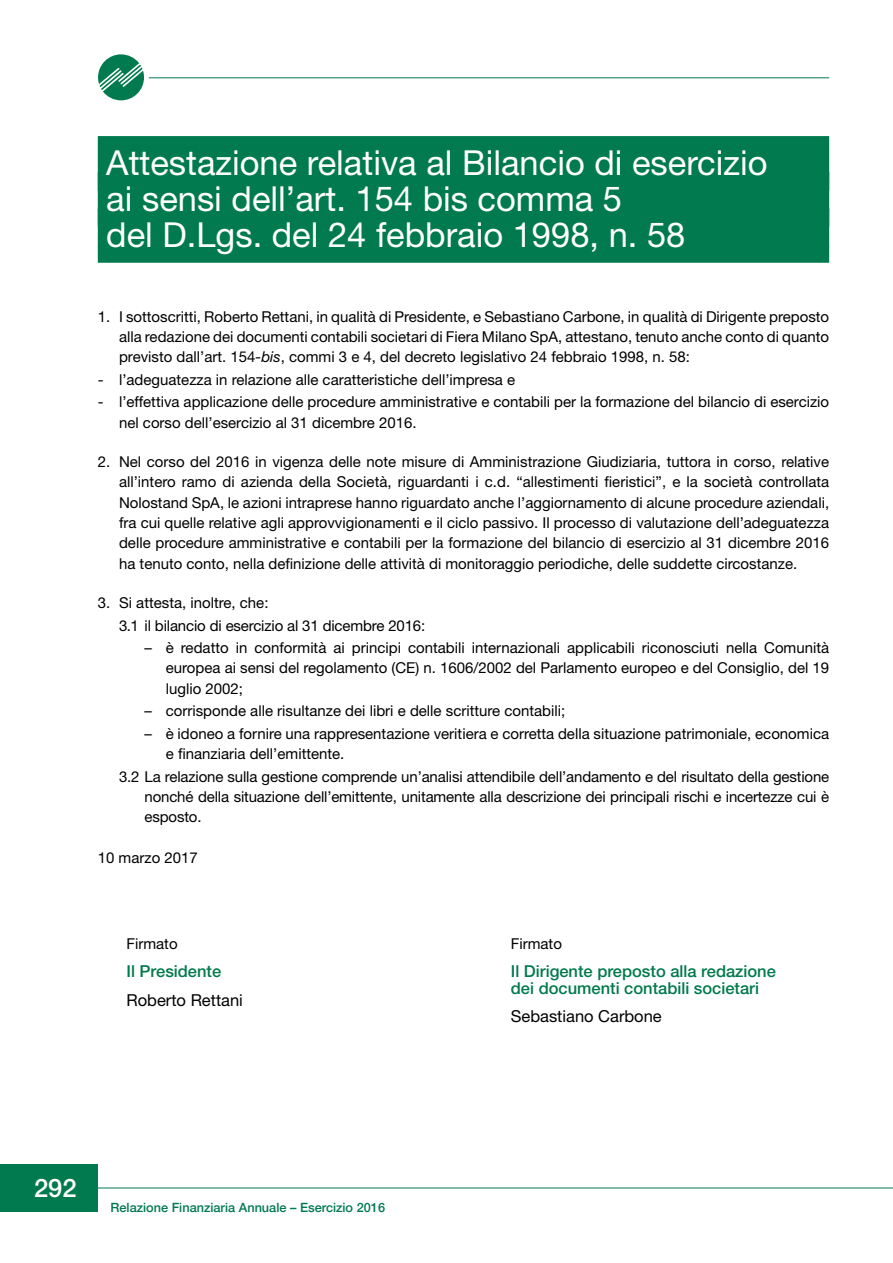
<style>
.page{position:relative;width:893px;height:1263px;background:#fff}
.page>*{position:absolute;margin:0;border:0;box-sizing:border-box;transform-origin:0 0}
.t1{font:34.5px/36px "Helvetica Neue LT Std";color:#fff}
.t2{font:500 25.5px "Helvetica Neue LT Std";color:#fff}
.t3{font:500 16.5px/16.5px "Helvetica Neue LT Std";color:#007a4e}
.t4{font:16.5px/28.5px "Helvetica Neue LT Std";color:#000}
.t5{font:15px/20.4px "Helvetica Neue LT Std";color:#000;text-align:justify}
.t6{font:500 12.75px "Helvetica Neue";color:#007a4e}
.s1{font-style:italic}
.s2{font-weight:500;color:#007a4e}
</style>
<div class="page">
<svg style="left:98px;top:54px;width:46px;height:46px"></svg>
<hr style="left:149px;top:77px;width:680px;height:1px;background:#007a4e">
<div style="left:0;top:1164px;width:98px;height:48px;background:#007a4e"></div>
<hr style="left:94px;top:1187px;width:799px;height:1px;background:#007a4e">
<div style="left:98px;top:136px;width:731px;height:39px;background:#007a4e"></div>
<div style="left:98px;top:172px;width:731px;height:39px;background:#007a4e"></div>
<div style="left:98px;top:208px;width:731px;height:39px;background:#007a4e"></div>
<div style="left:98px;top:246px;width:731px;height:17px;background:#007a4e"></div>
<p class="t1" style="left:106px;top:144px;width:663px">Attestazione relativa al Bilancio di esercizio ai sensi dell’art. 154 bis comma 5<br>del D.Lgs. del 24 febbraio 1998, n. 58</p>
<p class="t5" style="left:119px;top:306px;width:712px;text-indent:-21px">1. I sottoscritti, Roberto Rettani, in qualità di Presidente, e Sebastiano Carbone, in qualità di Dirigente preposto alla redazione dei documenti contabili societari di Fiera Milano SpA, attestano, tenuto anche conto di quanto previsto dall’art. 154<span class="s1">-bis</span>, commi 3 e 4, del decreto legislativo 24 febbraio 1998, n. 58:</p>
<p class="t5" style="left:98px;top:369px;width:419px">- l’adeguatezza in relazione alle caratteristiche dell’impresa e</p>
<p class="t5" style="left:119px;top:391px;width:712px;text-indent:-21px">- l’effettiva applicazione delle procedure amministrative e contabili per la formazione del bilancio di esercizio nel corso dell’esercizio al 31 dicembre 2016.</p>
<p class="t5" style="left:119px;top:451px;width:712px;text-indent:-21px">2. Nel corso del 2016 in vigenza delle note misure di Amministrazione Giudiziaria, tuttora in corso, relative all’intero ramo di azienda della Società, riguardanti i c.d. “allestimenti fieristici”, e la società controllata Nolostand SpA, le azioni intraprese hanno riguardato anche l’aggiornamento di alcune procedure aziendali, fra cui quelle relative agli approvvigionamenti e il ciclo passivo. Il processo di valutazione dell’adeguatezza delle procedure amministrative e contabili per la formazione del bilancio di esercizio al 31 dicembre 2016 ha tenuto conto, nella definizione delle attività di monitoraggio periodiche, delle suddette circostanze.</p>
<p class="t5" style="left:119px;top:591px;width:308px;line-height:22.5px;text-indent:-21px">3. Si attesta, inoltre, che:<br>3.1 il bilancio di esercizio al 31 dicembre 2016:</p>
<p class="t5" style="left:166px;top:637px;width:665px;text-indent:-21px">– è redatto in conformità ai principi contabili internazionali applicabili riconosciuti nella Comunità europea ai sensi del regolamento (CE) n. 1606/2002 del Parlamento europeo e del Consiglio, del 19 luglio 2002;</p>
<p class="t5" style="left:145px;top:700px;width:422px">– corrisponde alle risultanze dei libri e delle scritture contabili;</p>
<p class="t5" style="left:166px;top:723px;width:665px;text-indent:-21px">– è idoneo a fornire una rappresentazione veritiera e corretta della situazione patrimoniale, economica e finanziaria dell’emittente.</p>
<p class="t5" style="left:145px;top:766px;width:686px;text-indent:-26px">3.2 La relazione sulla gestione comprende un’analisi attendibile dell’andamento e del risultato della gestione nonché della situazione dell’emittente, unitamente alla descrizione dei principali rischi e incertezze cui è esposto.</p>
<p class="t5" style="left:98px;top:847px;width:102px">10 marzo 2017</p>
<p class="t5" style="left:126px;top:933px;width:53px">Firmato</p>
<p class="t4" style="left:126px;top:957px;width:118px"><span class="s2">Il Presidente<br></span>Roberto Rettani</p>
<p class="t5" style="left:511px;top:933px;width:53px">Firmato</p>
<p class="t3" style="left:511px;top:963px;width:267px">Il Dirigente preposto alla redazione dei documenti contabili societari</p>
<p class="t4" style="left:511px;top:1002px;width:152px">Sebastiano Carbone</p>
<p class="t2" style="left:34px;top:1173px;width:44px">292</p>
<p class="t6" style="left:111px;top:1197px;width:276px">Relazione Finanziaria Annuale – Esercizio 2016</p>
</div>
